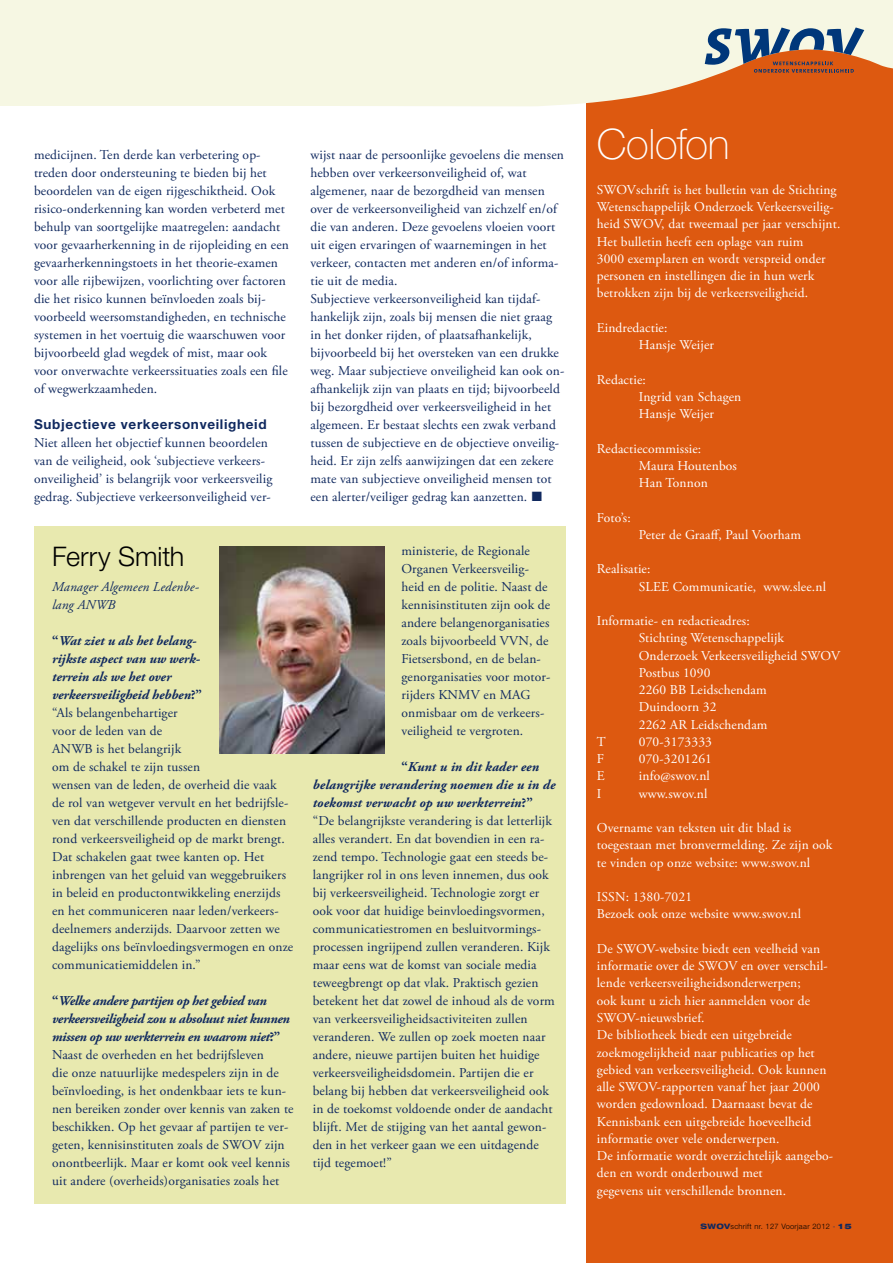
<style>
.page{position:relative;width:893px;height:1263px;background:#fff}
.page>*{position:absolute;margin:0;border:0;box-sizing:border-box;transform-origin:0 0}
.t1{font:100 42px "Helvetica Neue CE";letter-spacing:-.01em;color:#fff}
.t2{font:300 27px "Helvetica Neue CE";letter-spacing:-.005em;color:#000}
.t3{font:13.5px/18px "Adobe Garamond Pro";letter-spacing:.01em;color:#10295f}
.t4{font:13.5px/17.2px "Adobe Garamond Pro";letter-spacing:.01em;color:#fff}
.t5{font:italic 13.5px/18px "Adobe Garamond Pro";letter-spacing:.01em;color:#10295f}
.t6{font:700 13.5px "Helvetica Neue CE";letter-spacing:.05em;color:#10295f}
.t7{font:300 7.5px "Helvetica Neue CE";letter-spacing:.04em;color:#000}
.s1{font-weight:700}
.s2{font-weight:700;font-style:italic}
.s3{font-family:"Helvetica Neue";font-weight:800;font-stretch:expanded;color:#10295f}
.s4{color:#10295f}
.s5{font-family:"Helvetica Neue";font-weight:900;font-stretch:expanded;color:#10295f}
</style>
<div class="page">
<div style="left:0;top:0;width:322px;height:105px;background:#f6f7e3"></div>
<div style="left:587px;top:45px;width:306px;height:1218px;background:#dd5910"></div>
<svg style="left:310px;top:0;width:583px;height:106px;fill:#f6f7e3"></svg>
<svg style="left:705px;top:27px;width:159px;height:46px"></svg>
<div style="left:34px;top:526px;width:531px;height:677px;background:#e8e9af"></div>
<img style="left:219px;top:547px;width:165px;height:206px">
<p class="t3" style="left:34px;top:146px;width:256px">medicijnen. Ten derde kan verbetering op&shy;treden door ondersteuning te bieden bij het beoordelen van de eigen rijgeschiktheid. Ook risico-onderkenning kan worden verbeterd met behulp van soortgelijke maatregelen: aandacht voor gevaarherkenning in de rijopleiding en een gevaarherkenningstoets in het theorie-examen voor alle rijbewijzen, voorlichting over factoren die het risico kunnen beïnvloeden zoals bij&shy;voorbeeld weersomstandigheden, en technische systemen in het voertuig die waarschuwen voor bijvoorbeeld glad wegdek of mist, maar ook voor onverwachte verkeerssituaties zoals een file of wegwerkzaamheden.</p>
<p class="t6" style="left:34px;top:416px;width:234px">Subjectieve verkeersonveiligheid</p>
<p class="t3" style="left:34px;top:434px;width:240px">Niet alleen het objectief kunnen beoordelen van de veiligheid, ook ‘subjectieve verkeers&shy;onveiligheid’ is belangrijk voor verkeersveilig gedrag. Subjectieve verkeersonveiligheid ver-</p>
<h2 class="t2" style="left:52px;top:539px;width:134px">Ferry Smith</h2>
<p class="t5" style="left:52px;top:578px;width:148px">Manager Algemeen Ledenbe&shy;lang ANWB</p>
<p class="t3" style="left:52px;top:632px;width:243px"><span class="s1">“</span><span class="s2">Wat ziet u als het belang-<br>rijkste aspect van uw werk-<br>terrein als we het over<br>verkeersveiligheid hebben</span><span class="s1">?”<br></span>“Als belangenbehartiger<br>voor de leden van de<br>ANWB is het belangrijk<br>om de schakel te zijn tussen<br>wensen van de leden, de overheid die vaak<br>de rol van wetgever vervult en het bedrijfsle&shy;ven dat verschillende producten en diensten rond verkeersveiligheid op de markt brengt.<br>Dat schakelen gaat twee kanten op. Het inbrengen van het geluid van weggebruikers in beleid en productontwikkeling enerzijds en het communiceren naar leden/verkeers&shy;deelnemers anderzijds. Daarvoor zetten we dagelijks ons beïnvloedingsvermogen en onze communicatiemiddelen in.”</p>
<p class="t3" style="left:52px;top:992px;width:243px"><span class="s1">“</span><span class="s2">Welke andere partijen op het gebied van verkeersveiligheid zou u absoluut niet kunnen missen op uw werkterrein en waarom niet</span><span class="s1">?” </span>Naast de overheden en het bedrijfsleven<br>die onze natuurlijke medespelers zijn in de beïnvloeding, is het ondenkbaar iets te kun&shy;nen bereiken zonder over kennis van zaken te beschikken. Op het gevaar af partijen te ver&shy;geten, kennisinstituten zoals de SWOV zijn onontbeerlijk. Maar er komt ook veel kennis uit andere (overheids)organisaties zoals het</p>
<p class="t3" style="left:310px;top:146px;width:256px">wijst naar de persoonlijke gevoelens die mensen hebben over verkeersonveiligheid of, wat algemener, naar de bezorgdheid van mensen over de verkeersonveiligheid van zichzelf en/of die van anderen. Deze gevoelens vloeien voort uit eigen ervaringen of waarnemingen in het verkeer, contacten met anderen en/of informa&shy;tie uit de media.<br>Subjectieve verkeersonveiligheid kan tijdaf&shy;hankelijk zijn, zoals bij mensen die niet graag in het donker rijden, of plaatsafhankelijk, bijvoorbeeld bij het oversteken van een drukke weg. Maar subjectieve onveiligheid kan ook on&shy;afhankelijk zijn van plaats en tijd; bijvoorbeeld bij bezorgdheid over verkeersveiligheid in het algemeen. Er bestaat slechts een zwak verband tussen de subjectieve en de objectieve onveilig&shy;heid. Er zijn zelfs aanwijzingen dat een zekere mate van subjectieve onveiligheid mensen tot een alerter/veiliger gedrag kan aanzetten. ■</p>
<p class="t3" style="left:401px;top:542px;width:150px">ministerie, de Regionale<br>Organen Verkeersveilig&shy;heid en de politie. Naast de kennisinstituten zijn ook de andere belangenorganisaties zoals bijvoorbeeld VVN, de<br>Fietsersbond, en de belan&shy;genorganisaties voor motor&shy;rijders KNMV en MAG onmisbaar om de verkeers&shy;veiligheid te vergroten.</p>
<p class="t3" style="left:313px;top:758px;width:244px;text-indent:89px"><span class="s1">“</span><span class="s2">Kunt u in dit kader een belangrijke verandering noemen die u in de toekomst verwacht op uw werkterrein</span><span class="s1">?” </span>“De belangrijkste verandering is dat letterlijk alles verandert. En dat bovendien in een ra&shy;zend tempo. Technologie gaat een steeds be&shy;langrijker rol in ons leven innemen, dus ook bij verkeersveiligheid. Technologie zorgt er ook voor dat huidige beinvloedingsvormen, communicatiestromen en besluitvormings&shy;processen ingrijpend zullen veranderen. Kijk maar eens wat de komst van sociale media teweegbrengt op dat vlak. Praktisch gezien betekent het dat zowel de inhoud als de vorm van verkeersveiligheidsactiviteiten zullen veranderen. We zullen op zoek moeten naar andere, nieuwe partijen buiten het huidige verkeersveiligheidsdomein. Partijen die er belang bij hebben dat verkeersveiligheid ook in de toekomst voldoende onder de aandacht blijft. Met de stijging van het aantal gewon&shy;den in het verkeer gaan we een uitdagende tijd tegemoet!”</p>
<h1 class="t1" style="left:597px;top:120px;width:134px">Colofon</h1>
<p class="t4" style="left:597px;top:181px;width:245px">SWOVschrift is het bulletin van de Stichting Wetenschappelijk Onderzoek Verkeersveilig&shy;heid SWOV, dat tweemaal per jaar verschijnt.<br>Het bulletin heeft een oplage van ruim<br>3000 exemplaren en wordt verspreid onder personen en instellingen die in hun werk betrokken zijn bij de verkeersveiligheid.</p>
<p class="t4" style="left:639px;top:319px;width:77px;text-indent:-42px">Eindredactie:<br>Hansje Weijer</p>
<p class="t4" style="left:639px;top:371px;width:104px;text-indent:-42px">Redactie:<br>Ingrid van Schagen<br>Hansje Weijer</p>
<p class="t4" style="left:639px;top:440px;width:100px;text-indent:-42px">Redactiecommissie:<br>Maura Houtenbos<br>Han Tonnon</p>
<p class="t4" style="left:597px;top:509px;width:36px">Foto’s:</p>
<p class="t4" style="left:639px;top:526px;width:164px">Peter de Graaff, Paul Voorham</p>
<p class="t4" style="left:639px;top:561px;width:189px;text-indent:-42px">Realisatie:<br>SLEE Communicatie, www.slee.nl</p>
<p class="t4" style="left:597px;top:613px;width:154px">Informatie- en redactieadres:</p>
<p class="t4" style="left:639px;top:630px;width:147px">Stichting Wetenschappelijk</p>
<p class="t4" style="left:639px;top:647px;width:203px">Onderzoek Verkeersveiligheid SWOV</p>
<p class="t4" style="left:639px;top:664px;width:73px">Postbus 1090</p>
<p class="t4" style="left:639px;top:682px;width:129px">2260 BB Leidschendam</p>
<p class="t4" style="left:639px;top:699px;width:79px">Duindoorn 32</p>
<p class="t4" style="left:639px;top:716px;width:130px">2262 AR Leidschendam</p>
<p class="t4" style="left:597px;top:733px;width:10px">T</p>
<p class="t4" style="left:639px;top:733px;width:75px">070-3173333</p>
<p class="t4" style="left:597px;top:751px;width:9px">F</p>
<p class="t4" style="left:639px;top:751px;width:75px">070-3201261</p>
<p class="t4" style="left:597px;top:768px;width:9px">E</p>
<p class="t4" style="left:639px;top:768px;width:73px">info@swov.nl</p>
<p class="t4" style="left:597px;top:785px;width:6px">I</p>
<p class="t4" style="left:639px;top:785px;width:70px">www.swov.nl</p>
<p class="t4" style="left:597px;top:820px;width:237px">Overname van teksten uit dit blad is toegestaan met bronvermelding. Ze zijn ook te vinden op onze website: www.swov.nl</p>
<p class="t4" style="left:597px;top:889px;width:206px">ISSN: 1380-7021<br>Bezoek ook onze website www.swov.nl</p>
<p class="t4" style="left:597px;top:940px;width:238px">De SWOV-website biedt een veelheid van informatie over de SWOV en over verschil&shy;lende verkeersveiligheidsonderwerpen;<br>ook kunt u zich hier aanmelden voor de SWOV-nieuwsbrief.<br>De bibliotheek biedt een uitgebreide zoekmogelijkheid naar publicaties op het gebied van verkeersveiligheid. Ook kunnen alle SWOV-rapporten vanaf het jaar 2000 worden gedownload. Daarnaast bevat de Kennisbank een uitgebreide hoeveelheid informatie over vele onderwerpen.<br>De informatie wordt overzichtelijk aangebo&shy;den en wordt onderbouwd met<br>gegevens uit verschillende bronnen.</p>
<p class="t7" style="left:700px;top:1222px;width:153px"><span class="s3">SWOV</span>schrift nr. 127 Voorjaar 2012 <span class="s4">-</span> <span class="s5">1 5</span></p>
</div>
